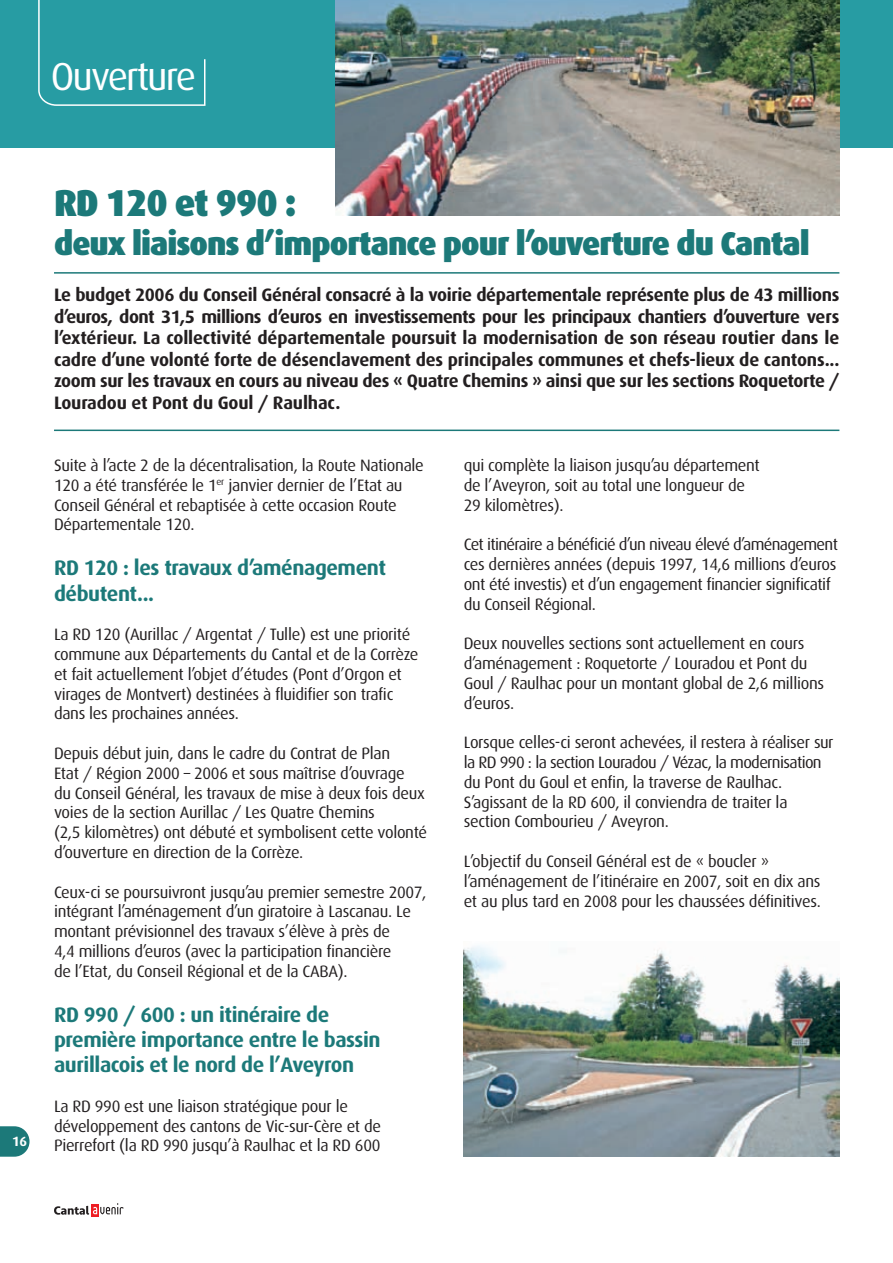
<style>
.page{position:relative;width:893px;height:1263px;background:#fff}
.page>*{position:absolute;margin:0;border:0;box-sizing:border-box;transform-origin:0 0}
.t1{font:39px "Dax";letter-spacing:-.05em;color:#fff}
.t2{font:900 37.5px "Dax";letter-spacing:-.03em;color:#1c7979;scale:.95 1}
.t3{font:900 33px "Dax";letter-spacing:-.03em;color:#1c7979;scale:.95 1}
.t4{font:700 21px/25.2px "Dax";letter-spacing:-.02em;color:#1c7979}
.t5{font:700 18px/21.6px "Dax";letter-spacing:-.02em;color:#231f20;text-align:justify}
.t6{font:16.5px/19.8px "Dax";letter-spacing:-.02em;color:#231f20}
.t7{font:700 13.5px "Dax";color:#fff}
</style>
<div class="page">
<div style="left:0;top:0;width:892px;height:147px;background:#279ca3"></div>
<svg style="left:38px;top:0;width:168px;height:106px"></svg>
<div style="left:92px;top:1204px;width:7px;height:13px;background:#ee1d23"></div>
<svg style="left:54px;top:1203px;width:70px;height:12px"></svg>
<svg style="left:0;top:1126px;width:30px;height:31px"></svg>
<hr style="left:54px;top:272px;width:785px;height:2px;background:#1c7979">
<hr style="left:54px;top:430px;width:785px;height:1px;background:#1c7979">
<img style="left:464px;top:946px;width:375px;height:211px">
<img style="left:335px;top:0;width:504px;height:216px">
<h1 class="t1" style="left:51px;top:57px;width:147px">Ouverture</h1>
<p class="t7" style="left:12px;top:1135px;width:16px">16</p>
<h2 class="t2" style="left:54px;top:184px;width:256px">RD 120 et 990 :</h2>
<h3 class="t3" style="left:54px;top:228px;width:797px">deux liaisons d’importance pour l’ouverture du Cantal</h3>
<p class="t5" style="left:54px;top:285px;width:786px">Le budget 2006 du Conseil Général consacré à la voirie départementale représente plus de 43 millions d’euros, dont 31,5 millions d’euros en investissements pour les principaux chantiers d’ouverture vers l’extérieur. La collectivité départementale poursuit la modernisation de son réseau routier dans le cadre d’une volonté forte de désenclavement des principales communes et chefs-lieux de cantons... zoom sur les travaux en cours au niveau des « Quatre Chemins » ainsi que sur les sections Roquetorte / Louradou et Pont du Goul / Raulhac.</p>
<p class="t6" style="left:54px;top:456px;width:371px">Suite à l’acte 2 de la décentralisation, la Route Nationale 120 a été transférée le 1<sup>er</sup> janvier dernier de l’Etat au Conseil Général et rebaptisée à cette occasion Route Départementale 120.</p>
<p class="t4" style="left:54px;top:557px;width:333px">RD 120 : les travaux d’aménagement débutent...</p>
<p class="t6" style="left:54px;top:625px;width:366px">La RD 120 (Aurillac / Argentat / Tulle) est une priorité commune aux Départements du Cantal et de la Corrèze et fait actuellement l’objet d’études (Pont d’Orgon et virages de Montvert) destinées à fluidifier son trafic dans les prochaines années.</p>
<p class="t6" style="left:54px;top:744px;width:374px">Depuis début juin, dans le cadre du Contrat de Plan<br>Etat / Région 2000 – 2006 et sous maîtrise d’ouvrage<br>du Conseil Général, les travaux de mise à deux fois deux voies de la section Aurillac / Les Quatre Chemins<br>(2,5 kilomètres) ont débuté et symbolisent cette volonté d’ouverture en direction de la Corrèze.</p>
<p class="t6" style="left:54px;top:883px;width:374px">Ceux-ci se poursuivront jusqu’au premier semestre 2007, intégrant l’aménagement d’un giratoire à Lascanau. Le montant prévisionnel des travaux s’élève à près de<br>4,4 millions d’euros (avec la participation financière<br>de l’Etat, du Conseil Régional et de la CABA).</p>
<p class="t4" style="left:54px;top:1003px;width:328px">RD 990 / 600 : un itinéraire de première importance entre le bassin aurillacois et le nord de l’Aveyron</p>
<p class="t6" style="left:54px;top:1097px;width:328px">La RD 990 est une liaison stratégique pour le développement des cantons de Vic-sur-Cère et de<br>Pierrefort (la RD 990 jusqu’à Raulhac et la RD 600</p>
<p class="t6" style="left:463px;top:456px;width:297px">qui complète la liaison jusqu’au département de l’Aveyron, soit au total une longueur de<br>29 kilomètres).</p>
<p class="t6" style="left:463px;top:535px;width:376px">Cet itinéraire a bénéficié d’un niveau élevé d’aménagement ces dernières années (depuis 1997, 14,6 millions d’euros ont été investis) et d’un engagement financier significatif du Conseil Régional.</p>
<p class="t6" style="left:463px;top:634px;width:362px">Deux nouvelles sections sont actuellement en cours d’aménagement : Roquetorte / Louradou et Pont du Goul / Raulhac pour un montant global de 2,6 millions d’euros.</p>
<p class="t6" style="left:463px;top:733px;width:371px">Lorsque celles-ci seront achevées, il restera à réaliser sur la RD 990 : la section Louradou / Vézac, la modernisation du Pont du Goul et enfin, la traverse de Raulhac.<br>S’agissant de la RD 600, il conviendra de traiter la section Combourieu / Aveyron.</p>
<p class="t6" style="left:463px;top:852px;width:358px">L’objectif du Conseil Général est de « boucler » l’aménagement de l’itinéraire en 2007, soit en dix ans et au plus tard en 2008 pour les chaussées définitives.</p>
</div>
